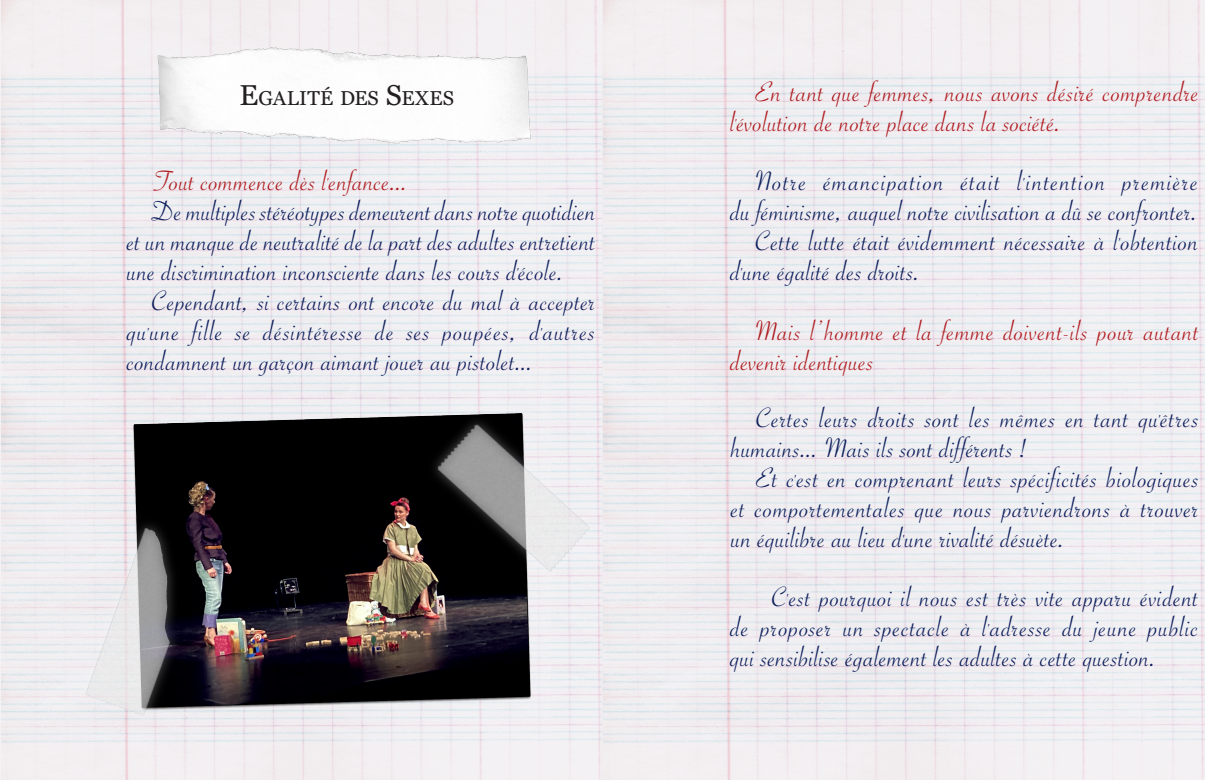
<style>
.page{position:relative;width:1205px;height:780px;background:#fff}
.page>*{position:absolute;margin:0;border:0;box-sizing:border-box;transform-origin:0 0}
.Bleu{font:30px/30px "Savoye Let Plain";letter-spacing:.02em;color:#0c1d5b;text-align:justify;scale:1.05 1}
.Bleu-2{font:30px/30px "Savoye Let Plain";letter-spacing:.02em;color:#ae1a1e;scale:1.05 1}
.t1{font:20.12px "Georgia";letter-spacing:.01em;color:#231f20}
.s1{font-size:28.75px}
</style>
<div class="page">
<img style="left:0;top:0;width:1205px;height:779px">
<img style="left:158px;top:40px;width:374px;height:109px">
<img style="left:60px;top:410px;width:557px;height:312px">
<p class="t1" style="left:239px;top:83px;width:216px"><span class="s1">E</span>GALITÉ DES <span class="s1">S</span>EXES</p>
<p class="Bleu-2" style="left:155px;top:166px;width:243px">Tout commence dès l'enfance...</p>
<p class="Bleu" style="left:127px;top:196px;width:448px;text-indent:25px">De multiples stéréotypes demeurent dans notre quotidien et un manque de neutralité de la part des adultes entretient une discrimination inconsciente dans les cours d'école.</p>
<p class="Bleu" style="left:127px;top:286px;width:448px;text-indent:25px">Cependant, si certains ont encore du mal à accepter qu'une fille se désintéresse de ses poupées, d'autres condamnent un garçon aimant jouer au pistolet...</p>
<p class="Bleu-2" style="left:730px;top:78px;width:448px;text-indent:25px">En tant que femmes, nous avons désiré comprendre l'évolution de notre place dans la société.</p>
<p class="Bleu" style="left:730px;top:166px;width:447px;text-align:right">Notre émancipation était l'intention première du féminisme, auquel notre civilisation a dû se confronter.</p>
<p class="Bleu" style="left:730px;top:226px;width:447px;text-indent:25px">Cette lutte était évidemment nécessaire à l'obtention d'une égalité des droits.</p>
<p class="Bleu-2" style="left:730px;top:316px;width:448px;text-indent:25px">Mais l’homme et la femme doivent-ils pour autant devenir identiques</p>
<p class="Bleu" style="left:731px;top:403px;width:447px;text-indent:25px">Certes leurs droits sont les mêmes en tant qu'êtres humains... Mais ils sont différents !</p>
<p class="Bleu" style="left:731px;top:463px;width:447px;text-indent:25px">Et c'est en comprenant leurs spécificités biologiques et comportementales que nous parviendrons à trouver un équilibre au lieu d'une rivalité désuète.</p>
<p class="Bleu" style="left:730px;top:582px;width:447px;text-indent:41px">C'est pourquoi il nous est très vite apparu évident de proposer un spectacle à l'adresse du jeune public qui sensibilise également les adultes à cette question.</p>
</div>
